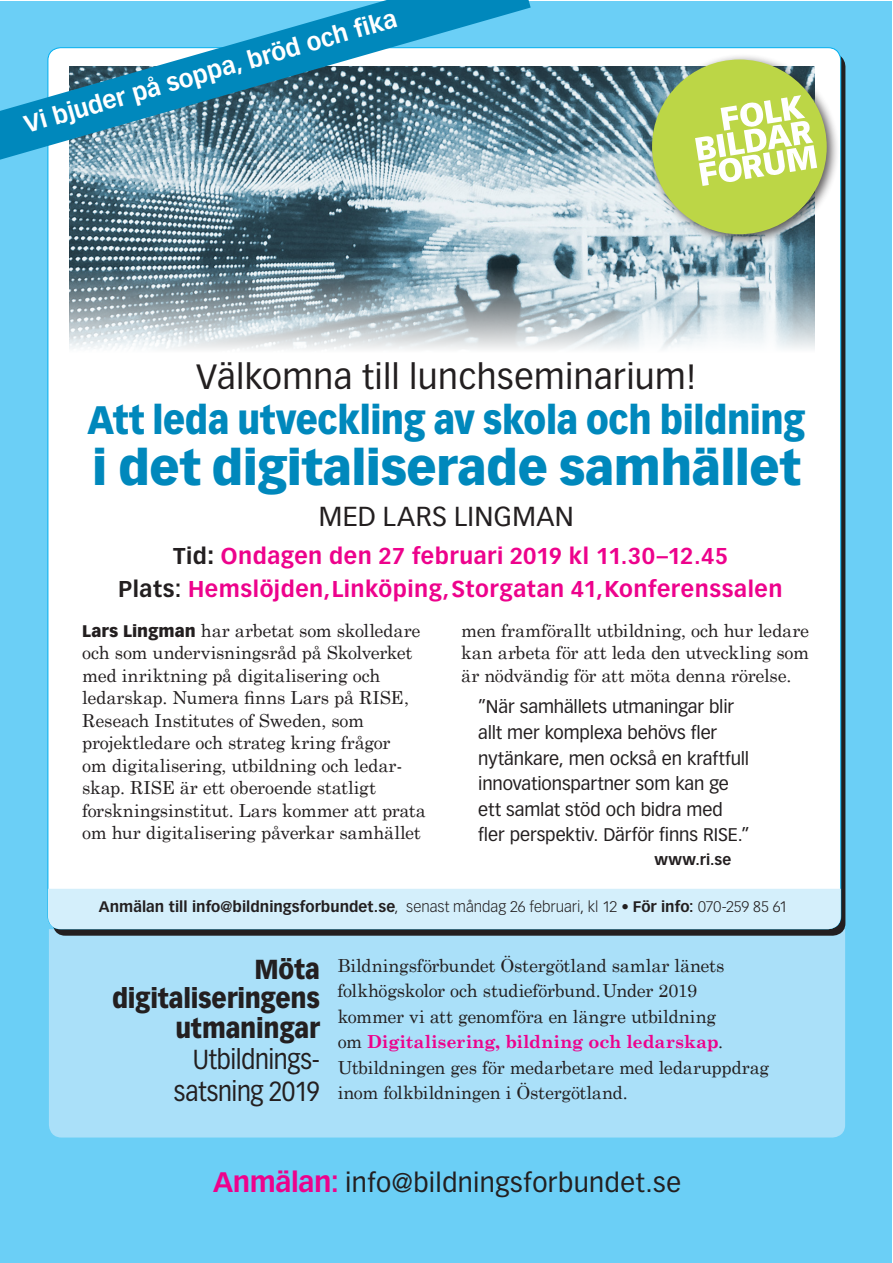
<style>
.page{position:relative;width:893px;height:1263px;background:#fff}
.page>*{position:absolute;margin:0;border:0;box-sizing:border-box;transform-origin:0 0}
.t1{font:900 48px "Vectora LT Pro";letter-spacing:-.015em;color:#0088bc}
.t2{font:900 39px "Vectora LT Pro";letter-spacing:-.01em;color:#0088bc;scale:.9 1}
.t3{font:34.5px "Vectora LT Pro";letter-spacing:.015em;color:#231f20}
.t4{font:900 27px/29.2px "Vectora LT Pro";letter-spacing:-.01em;color:#231f20;text-align:right;scale:.9 1}
.t5{font:27px/31.5px "Vectora LT Pro";letter-spacing:-.01em;color:#231f20;text-align:right;scale:.9 1}
.t6{font:27px "Vectora LT Pro";letter-spacing:.02em;color:#231f20}
.t7{font:26.4px "Vectora LT Pro";letter-spacing:.015em;color:#231f20}
.t8{font:700 23.85px "Vectora LT Pro";color:#fff}
.t9{font:700 22.5px/33.3px "Vectora LT Pro";letter-spacing:.025em;color:#ed028c;text-align:center}
.t10{font:18px/22.5px "Century Schoolbook";letter-spacing:-.015em;color:#231f20}
.t11{font:18px/25.5px "Vectora LT Pro";letter-spacing:-.005em;color:#231f20}
.t12{font:700 15px "Vectora LT Pro";letter-spacing:.005em;color:#231f20}
.s1{color:#231f20}
.s2{font-weight:900;color:#231f20}
.s3{font-family:"Vectora LT Pro";font-weight:900;font-size:16.5px}
.s4{font-weight:300}
.s5{font-weight:700;color:#ed028c}
.s6{font-weight:700;font-size:27.75px;color:#ed028c}
</style>
<div class="page">
<div style="left:1px;top:1px;width:891px;height:1261px;background:#6bcff6"></div>
<div style="left:49px;top:929px;width:796px;height:208px;background:#aae0f9"></div>
<div style="left:48px;top:48px;width:793px;height:881px;background:#fff;border-radius:13px"></div>
<img style="left:69px;top:67px;width:746px;height:283px">
<div style="left:48px;top:889px;width:793px;height:40px;background:#d4effb"></div>
<div style="left:646px;top:54px;width:193px;height:193px;background:#231f20;opacity:.75"></div>
<div style="left:652px;top:60px;width:175px;height:174px;background:#bcd646;border-radius:50%"></div>
<svg style="left:695px;top:95px;width:122px;height:91px"></svg>
<svg style="left:0;top:0;width:531px;height:160px"></svg>
<h3 class="t8" style="left:21px;top:111px;width:388px;rotate:-16deg">Vi bjuder på soppa, bröd och fi ka</h3>
<h3 class="t3" style="left:196px;top:356px;width:502px">Välkomna till lunchseminarium!</h3>
<h2 class="t2" style="left:87px;top:396px;width:799px">Att leda utveckling av skola och bildning</h2>
<h1 class="t1" style="left:92px;top:438px;width:710px">i det digitaliserade samhället</h1>
<h3 class="t6" style="left:319px;top:500px;width:257px">MED LARS LINGMAN</h3>
<p class="t9" style="left:119px;top:539px;width:665px"><span class="s1">Tid</span><span class="s2">:</span> Ondagen den 27 februari 2019 kl 11.30–12.45<br><span class="s1">Plats:</span> Hemslöjden,Linköping,Storgatan 41,Konferenssalen</p>
<p class="t10" style="left:82px;top:618px;width:345px"><span class="s3">Lars Lingman</span> har arbetat som skolledare och som undervisningsråd på Skolverket med inriktning på digitalisering och ledarskap. Numera finns Lars på RISE, Reseach Institutes of Sweden, som projektledare och strateg kring frågor<br>om digitalisering, utbildning och ledar&shy;skap. RISE är ett oberoende statligt forskningsinstitut. Lars kommer att prata om hur digitalisering påverkar samhället</p>
<p class="t10" style="left:461px;top:618px;width:349px;text-align:justify">men framförallt utbildning, och hur ledare kan arbeta för att leda den utveckling som är nödvändig för att möta denna rörelse.</p>
<p class="t11" style="left:478px;top:694px;width:273px">”När samhällets utmaningar blir allt mer komplexa behövs fler nytänkare, men också en kraftfull innovationspartner som kan ge ett samlat stöd och bidra med fler perspektiv. Därför finns RISE.”</p>
<p class="t12" style="left:654px;top:851px;width:78px">www.ri.se</p>
<p class="t12" style="left:99px;top:897px;width:690px">Anmälan till info@bildningsforbundet.se<span class="s4">, senast måndag 26 februari, kl 12 •</span> För info: <span class="s4">070-259 85 61</span></p>
<h3 class="t4" style="left:112px;top:955px;width:233px">Möta digitaliseringens utmaningar</h3>
<h3 class="t5" style="left:174px;top:1044px;width:164px">Utbildnings&shy;satsning 2019</h3>
<p class="t10" style="left:338px;top:952px;width:433px;line-height:25.5px">Bildningsförbundet Östergötland samlar länets folkhögskolor och studieförbund.Under 2019<br>kommer vi att genomföra en längre utbildning<br>om <span class="s5">Digitalisering, bildning och ledarskap</span>.<br>Utbildningen ges för medarbetare med ledaruppdrag inom folkbildningen i Östergötland.</p>
<h3 class="t7" style="left:213px;top:1167px;width:469px"><span class="s6">Anmälan:</span> info@bildningsforbundet.se</h3>
</div>
